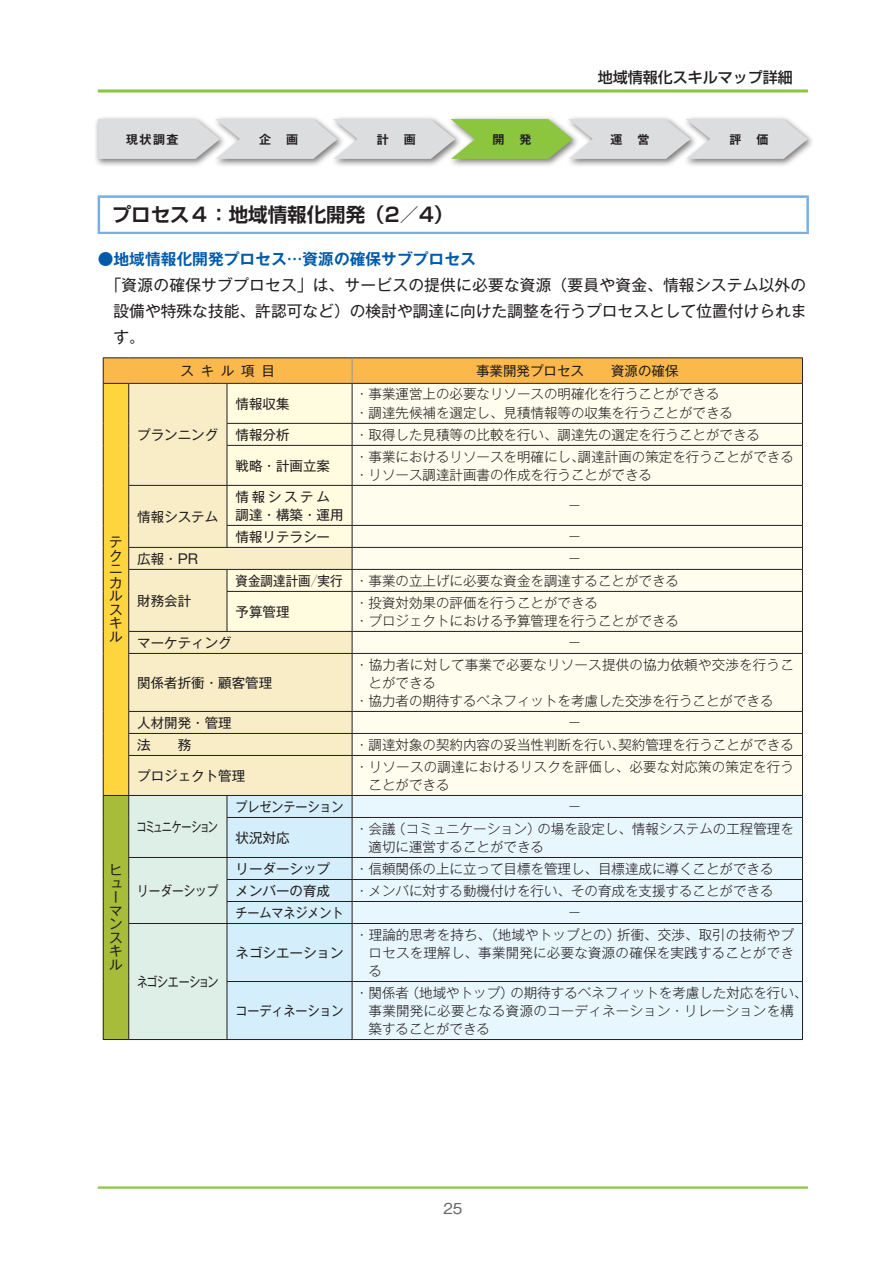
<style>
.page{position:relative;width:893px;height:1263px;background:#fff}
.page>*{position:absolute;margin:0;border:0;box-sizing:border-box;transform-origin:0 0}
.小見出し{font:700 19.5px "Shin Go Pr 5 De";color:#231f20}
.現状調査プロセス_本文{font:15.75px/26.2px "Gothic MB101 Pr 5";color:#231f20;text-align:justify}
.現状調査プロセス_見出し{font:700 15.75px "Gothic MB101 Pr 5 De";color:#015aaa}
.t1{font:500 15px "Shin Go Pr 5";color:#231f20}
.t2{font:500 15px "Gothic BBB Pr 5";color:#636366}
.表下{font:300 13.5px/18px "Gothic MB101 Pr 5";color:#231f20}
.表_ジャス{font:13.5px/13.5px "Gothic MB101 Pr 5";color:#231f20;text-align:justify}
.表_ジャス-2{font:13.5px "Gothic MB101 Pr 5";color:#231f20;scale:.89 1}
.表_ジャス-3{font:13.5px "Gothic MB101 Pr 5";color:#231f20;scale:.93 1}
.表_ジャス-4{font:13.5px "Gothic MB101 Pr 5";letter-spacing:-.125em;color:#231f20;scale:.75 1}
.表_ジャス-5{font:13.5px "Gothic MB101 Pr 5";letter-spacing:-.07em;color:#231f20;scale:.82 1}
.表_ジャス-6{font:13.5px "Gothic MB101 Pr 5";color:#231f20;scale:.86 1}
.t3{font:700 12px "Gothic MB101 Pr 5 De";color:#231f20}
</style>
<div class="page">
<hr style="left:98px;top:196px;width:711px;height:2px;background:#79aede">
<hr style="left:98px;top:198px;width:2px;height:34px;background:#79aede">
<hr style="left:806px;top:198px;width:3px;height:34px;background:#79aede">
<hr style="left:98px;top:232px;width:711px;height:2px;background:#79aede">
<div style="left:94px;top:115px;width:133px;height:52px;background:#231f20;opacity:.6"></div>
<div style="left:211px;top:115px;width:133px;height:52px;background:#231f20;opacity:.6"></div>
<div style="left:329px;top:115px;width:133px;height:52px;background:#231f20;opacity:.6"></div>
<div style="left:682px;top:115px;width:132px;height:52px;background:#231f20;opacity:.6"></div>
<div style="left:446px;top:115px;width:133px;height:52px;background:#231f20;opacity:.6"></div>
<div style="left:564px;top:115px;width:133px;height:52px;background:#231f20;opacity:.6"></div>
<svg style="left:98px;top:119px;width:710px;height:40px;background:#d1dac9"></svg>
<div style="left:103px;top:383px;width:26px;height:412px;background:#ffd53e"></div>
<div style="left:129px;top:654px;width:223px;height:141px;background:#f8edc6"></div>
<div style="left:353px;top:654px;width:449px;height:141px;background:#fffdee"></div>
<div style="left:353px;top:796px;width:449px;height:243px;background:#e8f6fd"></div>
<hr style="left:103px;top:653px;width:1px;height:58px;background:#231f20">
<hr style="left:352px;top:653px;width:451px;height:1px;background:#231f20">
<hr style="left:802px;top:654px;width:1px;height:57px;background:#231f20">
<hr style="left:352px;top:711px;width:451px;height:1px;background:#231f20">
<svg style="left:103px;top:711px;width:1px;height:44px"></svg>
<hr style="left:352px;top:733px;width:451px;height:1px;background:#231f20">
<svg style="left:802px;top:712px;width:1px;height:43px"></svg>
<hr style="left:103px;top:755px;width:1px;height:40px;background:#231f20">
<hr style="left:352px;top:755px;width:451px;height:1px;background:#231f20">
<hr style="left:802px;top:756px;width:1px;height:39px;background:#231f20">
<hr style="left:352px;top:795px;width:451px;height:1px;background:#231f20">
<svg style="left:802px;top:796px;width:1px;height:21px"></svg>
<hr style="left:352px;top:817px;width:451px;height:1px;background:#231f20">
<hr style="left:802px;top:818px;width:1px;height:39px;background:#231f20">
<hr style="left:352px;top:857px;width:451px;height:1px;background:#231f20">
<hr style="left:352px;top:879px;width:451px;height:1px;background:#231f20">
<hr style="left:352px;top:901px;width:451px;height:1px;background:#231f20">
<svg style="left:802px;top:858px;width:1px;height:65px"></svg>
<hr style="left:352px;top:923px;width:451px;height:1px;background:#231f20">
<hr style="left:802px;top:924px;width:1px;height:57px;background:#231f20">
<hr style="left:352px;top:981px;width:451px;height:1px;background:#231f20">
<hr style="left:802px;top:982px;width:1px;height:57px;background:#231f20">
<svg style="left:103px;top:795px;width:250px;height:245px;background:#cce2d8"></svg>
<hr style="left:129px;top:1039px;width:98px;height:1px;background:#231f20">
<hr style="left:227px;top:1039px;width:125px;height:1px;background:#231f20">
<hr style="left:352px;top:1039px;width:451px;height:1px;background:#231f20">
<svg style="left:103px;top:357px;width:700px;height:296px;background:#f5ebcb"></svg>
<hr style="left:128px;top:653px;width:99px;height:1px;background:#231f20">
<hr style="left:128px;top:654px;width:1px;height:57px;background:#231f20">
<hr style="left:227px;top:653px;width:125px;height:1px;background:#231f20">
<hr style="left:352px;top:654px;width:1px;height:57px;background:#231f20">
<hr style="left:128px;top:711px;width:99px;height:1px;background:#231f20">
<hr style="left:227px;top:711px;width:125px;height:1px;background:#231f20">
<hr style="left:128px;top:733px;width:99px;height:1px;background:#231f20">
<svg style="left:128px;top:712px;width:1px;height:43px"></svg>
<hr style="left:227px;top:733px;width:125px;height:1px;background:#231f20">
<svg style="left:352px;top:712px;width:1px;height:43px"></svg>
<hr style="left:128px;top:755px;width:99px;height:1px;background:#231f20">
<hr style="left:128px;top:756px;width:1px;height:39px;background:#231f20">
<hr style="left:227px;top:755px;width:125px;height:1px;background:#231f20">
<hr style="left:352px;top:756px;width:1px;height:39px;background:#231f20">
<hr style="left:129px;top:795px;width:98px;height:1px;background:#231f20">
<hr style="left:227px;top:795px;width:125px;height:1px;background:#231f20">
<hr style="left:98px;top:89px;width:710px;height:3px;background:#8bc63e">
<hr style="left:98px;top:1186px;width:710px;height:3px;background:#8bc63e">
<p class="t1" style="left:598px;top:65px;width:211px">地域情報化スキルマップ詳細　</p>
<p class="t3" style="left:126px;top:129px;width:54px">現状調査</p>
<p class="t3" style="left:259px;top:129px;width:40px">企　画</p>
<p class="t3" style="left:377px;top:129px;width:40px">計　画</p>
<p class="t3" style="left:493px;top:129px;width:40px">開　発</p>
<p class="t3" style="left:610px;top:129px;width:40px">運　営</p>
<p class="t3" style="left:730px;top:129px;width:40px">評　価</p>
<p class="小見出し" style="left:112px;top:199px;width:343px">プロセス４：地域情報化開発（2／4）</p>
<p class="現状調査プロセス_見出し" style="left:98px;top:245px;width:380px">●地域情報化開発プロセス…資源の確保サブプロセス</p>
<p class="現状調査プロセス_本文" style="left:114px;top:270px;width:694px;text-indent:-8px">「資源の確保サブプロセス」は、サービスの提供に必要な資源（要員や資金、情報システム以外の設備や特殊な技能、許認可など）の検討や調達に向けた調整を行うプロセスとして位置付けられます。</p>
<p class="表_ジャス" style="left:180px;top:363px;width:96px">スキル項目</p>
<p class="表_ジャス" style="left:476px;top:363px;width:204px">事業開発プロセス　　資源の確保</p>
<p class="表_ジャス" style="left:109px;top:534px;width:15px">テクニカルスキル</p>
<p class="表_ジャス" style="left:109px;top:862px;width:15px;text-align:left">ヒューマンスキル</p>
<p class="表_ジャス" style="left:137px;top:426px;width:83px">プランニング</p>
<p class="表_ジャス" style="left:137px;top:508px;width:83px">情報システム</p>
<p class="表_ジャス" style="left:235px;top:395px;width:55px">情報収集</p>
<p class="表下" style="left:355px;top:384px;width:366px">・事業運営上の必要なリソースの明確化を行うことができる</p>
<p class="表下" style="left:355px;top:402px;width:379px">・調達先候補を選定し、見積情報等の収集を行うことができる</p>
<p class="表_ジャス" style="left:235px;top:426px;width:55px">情報分析</p>
<p class="表下" style="left:355px;top:424px;width:406px">・取得した見積等の比較を行い、調達先の選定を行うことができる</p>
<p class="表_ジャス" style="left:235px;top:457px;width:96px">戦略・計画立案</p>
<p class="表下" style="left:355px;top:446px;width:440px">・事業におけるリソースを明確にし、調達計画の策定を行うことができる</p>
<p class="表下" style="left:355px;top:464px;width:298px">・リソース調達計画書の作成を行うことができる</p>
<p class="表_ジャス" style="left:235px;top:488px;width:96px">情報システム</p>
<p class="表_ジャス" style="left:235px;top:506px;width:109px">調達・構築・運用</p>
<p class="表下" style="left:568px;top:495px;width:15px">－</p>
<p class="表_ジャス" style="left:235px;top:528px;width:96px">情報リテラシー</p>
<p class="表下" style="left:568px;top:526px;width:15px">－</p>
<p class="表_ジャス" style="left:137px;top:550px;width:62px">広報・PR</p>
<p class="表下" style="left:568px;top:548px;width:15px">－</p>
<p class="表_ジャス" style="left:137px;top:592px;width:55px">財務会計</p>
<p class="表_ジャス-3" style="left:235px;top:569px;width:117px">資金調達計画／実行</p>
<p class="表下" style="left:355px;top:570px;width:325px">・事業の立上げに必要な資金を調達することができる</p>
<p class="表_ジャス" style="left:235px;top:603px;width:55px">予算管理</p>
<p class="表下" style="left:355px;top:592px;width:244px">・投資対効果の評価を行うことができる</p>
<p class="表下" style="left:355px;top:610px;width:325px">・プロジェクトにおける予算管理を行うことができる</p>
<p class="表_ジャス" style="left:137px;top:634px;width:96px">マーケティング</p>
<p class="表下" style="left:568px;top:632px;width:15px">－</p>
<p class="表_ジャス" style="left:137px;top:674px;width:136px">関係者折衝・顧客管理</p>
<p class="表下" style="left:369px;top:654px;width:427px;text-indent:-14px">・協力者に対して事業で必要なリソース提供の協力依頼や交渉を行うことができる</p>
<p class="表下" style="left:355px;top:690px;width:420px">・協力者の期待するベネフィットを考慮した交渉を行うことができる</p>
<p class="表_ジャス" style="left:137px;top:714px;width:96px">人材開発・管理</p>
<p class="表下" style="left:568px;top:712px;width:15px">－</p>
<p class="表_ジャス" style="left:137px;top:736px;width:55px">法　　務</p>
<p class="表下" style="left:355px;top:734px;width:440px">・調達対象の契約内容の妥当性判断を行い、契約管理を行うことができる</p>
<p class="表_ジャス" style="left:137px;top:767px;width:109px">プロジェクト管理</p>
<p class="表下" style="left:369px;top:756px;width:427px;text-indent:-14px">・リソースの調達におけるリスクを評価し、必要な対応策の策定を行うことができる</p>
<p class="表_ジャス-4" style="left:137px;top:815px;width:110px">コミュニケーション</p>
<p class="表_ジャス-6" style="left:137px;top:879px;width:96px">リーダーシップ</p>
<p class="表_ジャス-5" style="left:137px;top:970px;width:101px">ネゴシエーション</p>
<p class="表_ジャス-2" style="left:235px;top:795px;width:123px">プレゼンテーション</p>
<p class="表下" style="left:568px;top:796px;width:15px">－</p>
<p class="表_ジャス" style="left:235px;top:829px;width:55px">状況対応</p>
<p class="表下" style="left:369px;top:818px;width:427px;text-indent:-14px">・会議（コミュニケーション）の場を設定し、情報システムの工程管理を適切に運営することができる</p>
<p class="表_ジャス" style="left:235px;top:860px;width:96px">リーダーシップ</p>
<p class="表下" style="left:355px;top:858px;width:420px">・信頼関係の上に立って目標を管理し、目標達成に導くことができる</p>
<p class="表_ジャス" style="left:235px;top:882px;width:96px">メンバーの育成</p>
<p class="表下" style="left:355px;top:880px;width:420px">・メンバに対する動機付けを行い、その育成を支援することができる</p>
<p class="表_ジャス-2" style="left:235px;top:901px;width:123px">チームマネジメント</p>
<p class="表下" style="left:568px;top:902px;width:15px">－</p>
<p class="表_ジャス" style="left:235px;top:945px;width:109px">ネゴシエーション</p>
<p class="表_ジャス-2" style="left:235px;top:999px;width:123px">コーディネーション</p>
<p class="表下" style="left:369px;top:924px;width:427px;text-align:justify;text-indent:-14px">・理論的思考を持ち、（地域やトップとの）折衝、交渉、取引の技術やプロセスを理解し、事業開発に必要な資源の確保を実践することができる</p>
<p class="表下" style="left:369px;top:982px;width:440px;text-indent:-14px">・関係者（地域やトップ）の期待するベネフィットを考慮した対応を行い、事業開発に必要となる資源のコーディネーション・リレーションを構築することができる</p>
<p class="t2" style="left:443px;top:1196px;width:20px">25</p>
</div>
